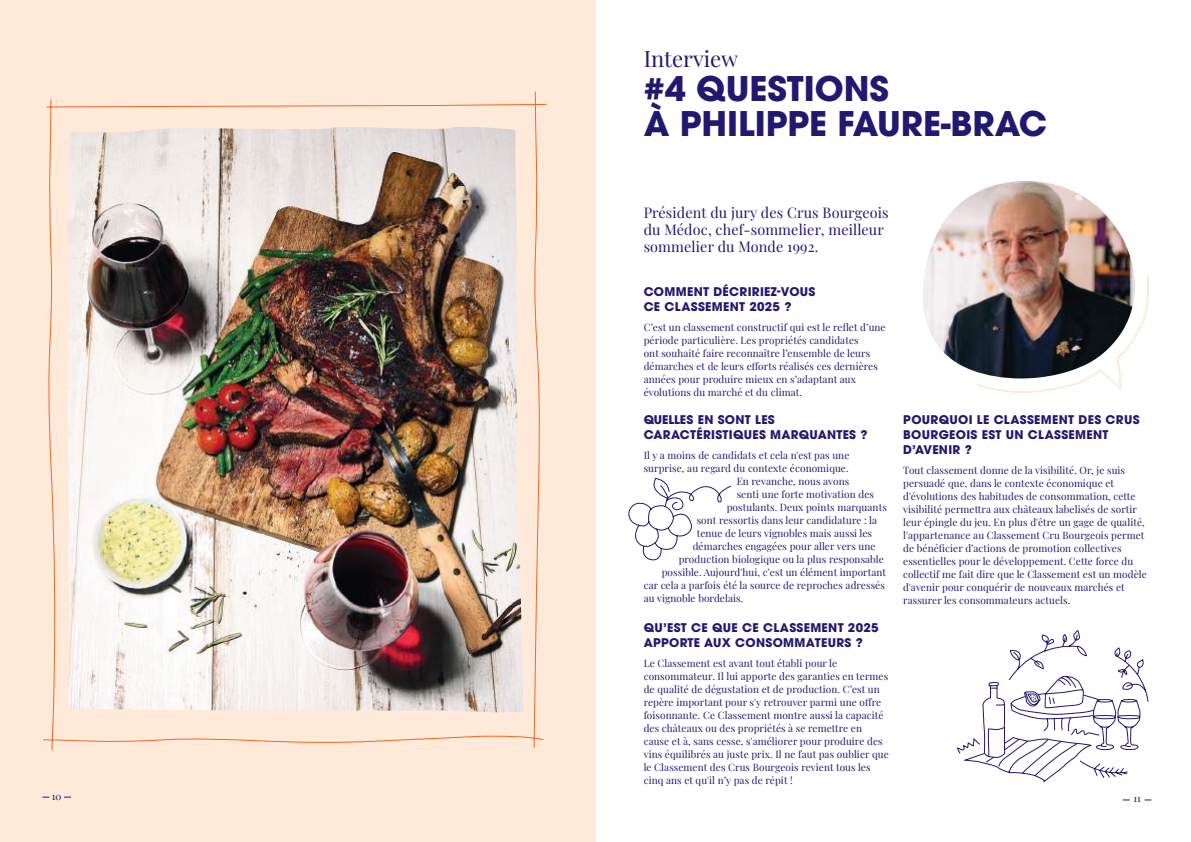
<style>
.page{position:relative;width:1191px;height:842px;background:#fff}
.page>*{position:absolute;margin:0;border:0;box-sizing:border-box;transform-origin:0 0}
.t1{font:700 34px/35px "ITC Avant Garde Pro";color:#21186f}
.t2{font:22px "Playfair Display";color:#21186f}
.t3{font:14.4px/17px "Playfair Display";letter-spacing:.01em;color:#21186f}
.t4{font:700 12px/15px "ITC Avant Garde Pro";letter-spacing:.025em;color:#21186f}
.t5{font:10px/13px "Playfair Display";letter-spacing:.01em;color:#21186f}
</style>
<div class="page">
<img style="left:923px;top:181px;width:211px;height:191px">
<div style="left:0;top:0;width:596px;height:842px;background:#ffeada"></div>
<img style="left:43px;top:91px;width:504px;height:660px">
<img style="left:977px;top:277px;width:171px;height:116px">
<svg style="left:956px;top:630px;width:192px;height:153px"></svg>
<svg style="left:628px;top:477px;width:104px;height:84px"></svg>
<p class="t5" style="left:52px;top:788px;width:11px">10</p>
<h2 class="t2" style="left:643px;top:41px;width:96px">Interview</h2>
<h1 class="t1" style="left:643px;top:70px;width:405px">#4 QUESTIONS<br>À PHILIPPE FAURE-BRAC</h1>
<h3 class="t3" style="left:643px;top:203px;width:246px">Président du jury des Crus Bourgeois du Médoc, chef-sommelier, meilleur sommelier du Monde 1992.</h3>
<p class="t4" style="left:643px;top:284px;width:173px">COMMENT DÉCRIRIEZ-VOUS<br>CE CLASSEMENT 2025 ?</p>
<p class="t5" style="left:643px;top:320px;width:243px">C’est un classement constructif qui est le reflet d’une période particulière. Les propriétés candidates<br>ont souhaité faire reconnaître l’ensemble de leurs démarches et de leurs efforts réalisés ces dernières années pour produire mieux en s’adaptant aux évolutions du marché et du climat.</p>
<p class="t4" style="left:643px;top:412px;width:225px">QUELLES EN SONT LES<br>CARACTÉRISTIQUES MARQUANTES ?</p>
<p class="t5" style="left:643px;top:448px;width:207px">Il y a moins de candidats et cela n'est pas une</p>
<p class="t5" style="left:643px;top:461px;width:206px">surprise, au regard du contexte économique.</p>
<p class="t5" style="left:736px;top:474px;width:114px">En revanche, nous avons</p>
<p class="t5" style="left:736px;top:487px;width:139px">senti une forte motivation des</p>
<p class="t5" style="left:726px;top:500px;width:162px">postulants. Deux points marquants</p>
<p class="t5" style="left:696px;top:513px;width:182px">sont ressortis dans leur candidature : la</p>
<p class="t5" style="left:696px;top:526px;width:177px">tenue de leurs vignobles mais aussi les</p>
<p class="t5" style="left:692px;top:539px;width:184px">démarches engagées pour aller vers une</p>
<p class="t5" style="left:678px;top:552px;width:207px">production biologique ou la plus responsable</p>
<p class="t5" style="left:661px;top:565px;width:226px">possible. Aujourd'hui, c’est un élément important</p>
<p class="t5" style="left:643px;top:578px;width:243px">car cela a parfois été la source de reproches adressés</p>
<p class="t5" style="left:643px;top:591px;width:101px">au vignoble bordelais.</p>
<p class="t4" style="left:643px;top:620px;width:236px">QU’EST CE QUE CE CLASSEMENT 2025<br>APPORTE AUX CONSOMMATEURS ?</p>
<p class="t5" style="left:643px;top:656px;width:247px">Le Classement est avant tout établi pour le consommateur. Il lui apporte des garanties en termes de qualité de dégustation et de production. C’est un repère important pour s'y retrouver parmi une offre foisonnante. Ce Classement montre aussi la capacité des châteaux ou des propriétés à se remettre en cause et à, sans cesse, s'améliorer pour produire des vins équilibrés au juste prix. Il ne faut pas oublier que le Classement des Crus Bourgeois revient tous les cinq ans et qu'il n’y pas de répit !</p>
<p class="t4" style="left:903px;top:412px;width:238px">POURQUOI LE CLASSEMENT DES CRUS<br>BOURGEOIS EST UN CLASSEMENT<br>D’AVENIR ?</p>
<p class="t5" style="left:903px;top:462px;width:245px">Tout classement donne de la visibilité. Or, je suis persuadé que, dans le contexte économique et d'évolutions des habitudes de consommation, cette visibilité permettra aux châteaux labelisés de sortir leur épingle du jeu. En plus d'être un gage de qualité, l'appartenance au Classement Cru Bourgeois permet de bénéficier d’actions de promotion collectives essentielles pour le développement. Cette force du collectif me fait dire que le Classement est un modèle d'avenir pour conquérir de nouveaux marchés et rassurer les consommateurs actuels.</p>
<p class="t5" style="left:1133px;top:791px;width:9px">11</p>
</div>
